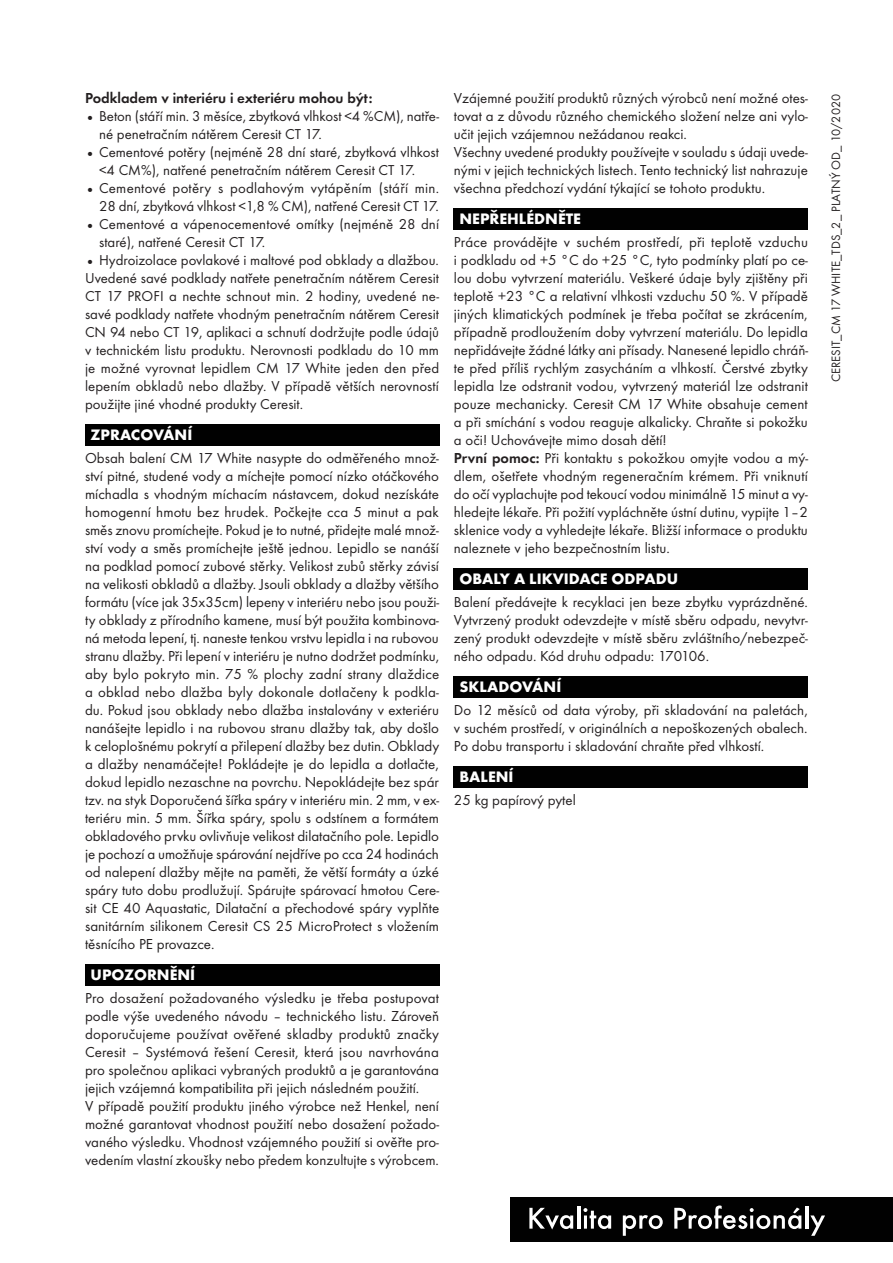
<style>
.page{position:relative;width:893px;height:1263px;background:#fff}
.page>*{position:absolute;margin:0;border:0;box-sizing:border-box;transform-origin:0 0}
.t1{font:700 15.75px "Futura TOT";color:#fff}
.t2{font:15px/18px "Futura TOT";color:#231f20;text-align:justify}
.t3{font:600 15px "Futura TOT";color:#231f20}
.t4{font:14.85px/18px "Futura TOT";color:#231f20}
.t5{font:12.6px "Futura TOT";color:#231f20}
.s1{font-size:15px}
.s2{font-weight:600}
</style>
<div class="page">
<div style="left:510px;top:1197px;width:383px;height:44px;background:#010101"></div>
<svg style="left:529px;top:1208px;width:44px;height:21px"></svg>
<hr style="left:577px;top:1206px;width:3px;height:22px;background:#fff">
<svg style="left:583px;top:1208px;width:28px;height:21px"></svg>
<svg style="left:623px;top:1215px;width:40px;height:21px"></svg>
<svg style="left:674px;top:1205px;width:127px;height:24px"></svg>
<hr style="left:805px;top:1206px;width:3px;height:22px;background:#fff">
<svg style="left:810px;top:1215px;width:15px;height:21px"></svg>
<div style="left:85px;top:424px;width:354px;height:21px;background:#010101"></div>
<div style="left:85px;top:964px;width:354px;height:21px;background:#010101"></div>
<div style="left:454px;top:208px;width:354px;height:21px;background:#010101"></div>
<div style="left:454px;top:568px;width:354px;height:21px;background:#010101"></div>
<div style="left:454px;top:676px;width:354px;height:21px;background:#010101"></div>
<div style="left:454px;top:766px;width:354px;height:21px;background:#010101"></div>
<p class="t3" style="left:85px;top:89px;width:289px">Podkladem v interiéru i exteriéru mohou být:</p>
<p class="t4" style="left:99px;top:107px;width:341px;text-indent:-14px"><span class="s1">•</span> Beton (stáří min. 3 měsíce, zbytková vlhkost &lt;4 %CM), natře&shy;né penetračním nátěrem Ceresit CT 17.</p>
<p class="t4" style="left:99px;top:143px;width:341px;text-indent:-14px"><span class="s1">•</span> Cementové potěry (nejméně 28 dní staré, zbytková vlhkost &lt;4 CM%), natřené penetračním nátěrem Ceresit CT 17.</p>
<p class="t4" style="left:85px;top:179px;width:356px;text-align:right"><span class="s1">•</span> Cementové potěry s podlahovým vytápěním (stáří min.<br>28 dní, zbytková vlhkost &lt;1,8 % CM), natřené Ceresit CT 17.</p>
<p class="t4" style="left:99px;top:215px;width:342px;text-indent:-14px"><span class="s1">•</span> Cementové a vápenocementové omítky (nejméně 28 dní staré), natřené Ceresit CT 17.</p>
<p class="t4" style="left:85px;top:251px;width:356px;text-align:justify"><span class="s1">•</span> Hydroizolace povlakové i maltové pod obklady a dlažbou.<br>Uvedené savé podklady natřete penetračním nátěrem Ceresit CT 17 PROFI a nechte schnout min. 2 hodiny, uvedené ne&shy;savé podklady natřete vhodným penetračním nátěrem Ceresit CN 94 nebo CT 19, aplikaci a schnutí dodržujte podle údajů v technickém listu produktu. Nerovnosti podkladu do 10 mm je možné vyrovnat lepidlem CM 17 White jeden den před lepením obkladů nebo dlažby. V případě větších nerovností použijte jiné vhodné produkty Ceresit.</p>
<p class="t1" style="left:91px;top:425px;width:103px">ZPRACOVÁNÍ</p>
<p class="t2" style="left:85px;top:449px;width:356px">Obsah balení CM 17 White nasypte do odměřeného množ&shy;ství pitné, studené vody a míchejte pomocí nízko otáčkového míchadla s vhodným míchacím nástavcem, dokud nezískáte homogenní hmotu bez hrudek. Počkejte cca 5 minut a pak směs znovu promíchejte. Pokud je to nutné, přidejte malé množ&shy;ství vody a směs promíchejte ještě jednou. Lepidlo se nanáší na podklad pomocí zubové stěrky. Velikost zubů stěrky závisí na velikosti obkladů a dlažby. Jsouli obklady a dlažby většího formátu (více jak 35x35cm) lepeny v interiéru nebo jsou použi&shy;ty obklady z přírodního kamene, musí být použita kombinova&shy;ná metoda lepení, tj. naneste tenkou vrstvu lepidla i na rubovou stranu dlažby. Při lepení v interiéru je nutno dodržet podmínku, aby bylo pokryto min. 75 % plochy zadní strany dlaždice a obklad nebo dlažba byly dokonale dotlačeny k podkla&shy;du. Pokud jsou obklady nebo dlažba instalovány v exteriéru nanášejte lepidlo i na rubovou stranu dlažby tak, aby došlo k celoplošnému pokrytí a přilepení dlažby bez dutin. Obklady a dlažby nenamáčejte! Pokládejte je do lepidla a dotlačte, dokud lepidlo nezaschne na povrchu. Nepokládejte bez spár tzv. na styk Doporučená šířka spáry v interiéru min. 2 mm, v ex&shy;teriéru min. 5 mm. Šířka spáry, spolu s odstínem a formátem obkladového prvku ovlivňuje velikost dilatačního pole. Lepidlo je pochozí a umožňuje spárování nejdříve po cca 24 hodinách od nalepení dlažby mějte na paměti, že větší formáty a úzké spáry tuto dobu prodlužují. Spárujte spárovací hmotou Cere&shy;sit CE 40 Aquastatic, Dilatační a přechodové spáry vyplňte sanitárním silikonem Ceresit CS 25 MicroProtect s vložením těsnícího PE provazce.</p>
<p class="t1" style="left:91px;top:965px;width:106px">UPOZORNĚNÍ</p>
<p class="t2" style="left:85px;top:989px;width:356px;text-align:left">Pro dosažení požadovaného výsledku je třeba postupovat podle výše uvedeného návodu – technického listu. Zároveň doporučujeme používat ověřené skladby produktů značky Ceresit – Systémová řešení Ceresit, která jsou navrhována pro společnou aplikaci vybraných produktů a je garantována jejich vzájemná kompatibilita při jejich následném použití.<br>V případě použití produktu jiného výrobce než Henkel, není možné garantovat vhodnost použití nebo dosažení požado&shy;vaného výsledku. Vhodnost vzájemného použití si ověřte pro&shy;vedením vlastní zkoušky nebo předem konzultujte s výrobcem.</p>
<p class="t2" style="left:454px;top:89px;width:356px;text-align:left">Vzájemné použití produktů různých výrobců není možné otes&shy;tovat a z důvodu různého chemického složení nelze ani vylo&shy;učit jejich vzájemnou nežádanou reakci.<br>Všechny uvedené produkty používejte v souladu s údaji uvede&shy;nými v jejich technických listech. Tento technický list nahrazuje všechna předchozí vydání týkající se tohoto produktu.</p>
<p class="t1" style="left:459px;top:209px;width:123px">NEPŘEHLÉDNĚTE</p>
<p class="t2" style="left:454px;top:233px;width:356px;text-align:left">Práce provádějte v suchém prostředí, při teplotě vzduchu i podkladu od +5 °C do +25 °C, tyto podmínky platí po ce&shy;lou dobu vytvrzení materiálu. Veškeré údaje byly zjištěny při teplotě +23 °C a relativní vlhkosti vzduchu 50 %. V případě jiných klimatických podmínek je třeba počítat se zkrácením, případně prodloužením doby vytvrzení materiálu. Do lepidla nepřidávejte žádné látky ani přísady. Nanesené lepidlo chráň&shy;te před příliš rychlým zasycháním a vlhkostí. Čerstvé zbytky lepidla lze odstranit vodou, vytvrzený materiál lze odstranit pouze mechanicky. Ceresit CM 17 White obsahuje cement a při smíchání s vodou reaguje alkalicky. Chraňte si pokožku a oči! Uchovávejte mimo dosah dětí!<br><span class="s2">První pomoc:</span> Při kontaktu s pokožkou omyjte vodou a mý&shy;dlem, ošetřete vhodným regeneračním krémem. Při vniknutí do očí vyplachujte pod tekoucí vodou minimálně 15 minut a vy&shy;hledejte lékaře. Při požití vypláchněte ústní dutinu, vypijte 1–2 sklenice vody a vyhledejte lékaře. Bližší informace o produktu naleznete v jeho bezpečnostním listu.</p>
<p class="t1" style="left:459px;top:569px;width:220px">OBALY A LIKVIDACE ODPADU</p>
<p class="t2" style="left:454px;top:593px;width:356px">Balení předávejte k recyklaci jen beze zbytku vyprázdněné.<br>Vytvrzený produkt odevzdejte v místě sběru odpadu, nevytvr&shy;zený produkt odevzdejte v místě sběru zvláštního/nebezpeč&shy;ného odpadu. Kód druhu odpadu: 170106.</p>
<p class="t1" style="left:459px;top:677px;width:103px">SKLADOVÁNÍ</p>
<p class="t2" style="left:454px;top:701px;width:355px">Do 12 měsíců od data výroby, při skladování na paletách, v suchém prostředí, v originálních a nepoškozených obalech.<br>Po dobu transportu i skladování chraňte před vlhkostí.</p>
<p class="t1" style="left:459px;top:767px;width:56px">BALENÍ</p>
<p class="t2" style="left:454px;top:791px;width:123px">25 kg papírový pytel</p>
<p class="t5" style="left:828px;top:382px;width:290px;rotate:-90deg">CERESIT_CM 17 WHITE_TDS_2_ PLATNÝ OD_ 10/2020</p>
</div>
